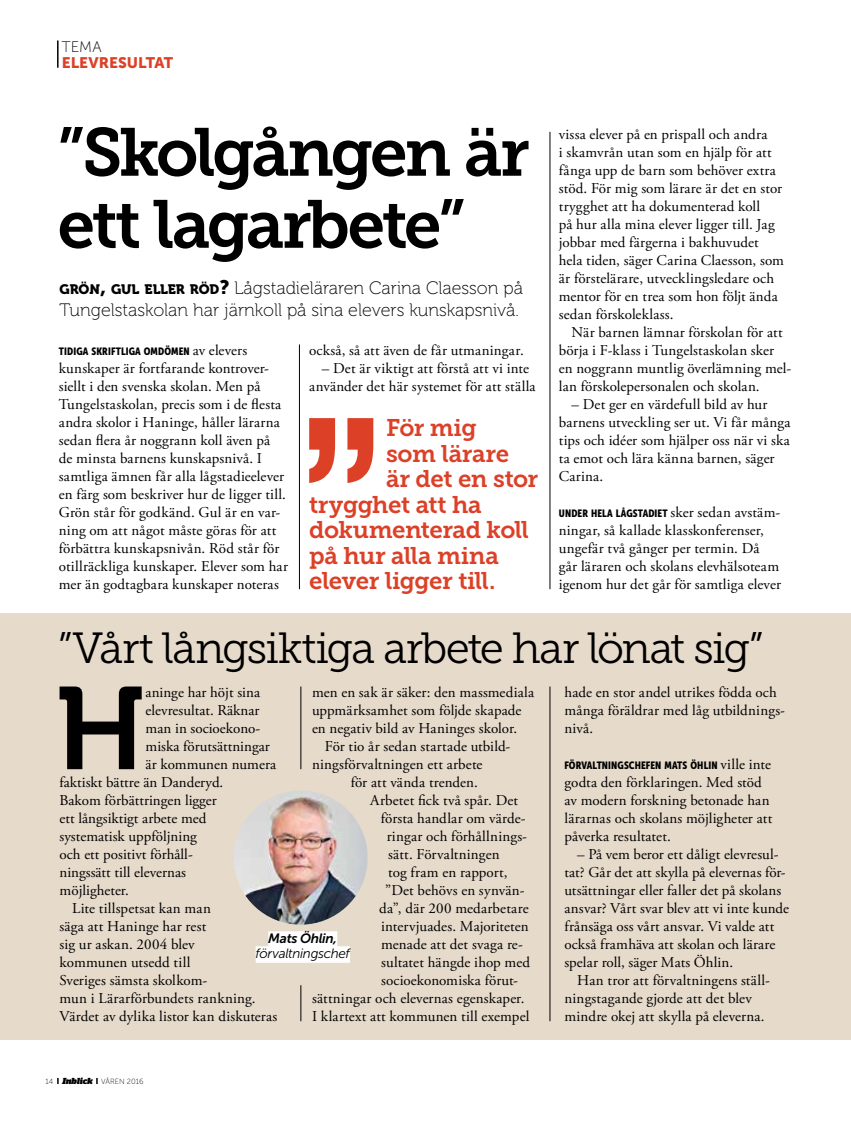
<style>
.page{position:relative;width:851px;height:1127px;background:#fff}
.page>*{position:absolute;margin:0;border:0;box-sizing:border-box;transform-origin:0 0}
.t1{font:116.4px "Museo 700";color:#000}
.t2{font:67.5px/72px "Museo Slab 700";letter-spacing:-.05em;color:#000}
.t3{font:43.5px "Museo Slab 300";letter-spacing:-.045em;color:#000}
.t4{font:24px "Museo Slab 700";letter-spacing:-.02em;color:#dc4128}
.t5{font:18px/21.6px "Museo 100";color:#000}
.t6{font:15.15px "Museo Sans 900";color:#dc4128}
.t7{font:15.15px "Museo Sans 100";color:#000}
.t8{font:15px/18px "Adobe Garamond Pro";letter-spacing:.005em;color:#000}
.t9{font:italic 13.5px "Museo Sans 300";letter-spacing:-.025em;color:#000}
.t10{font:italic 13.5px "Museo Sans 700";letter-spacing:-.025em;color:#000}
.t11{font:10.5px "Museo Sans Cond 900";letter-spacing:.01em;color:#000}
.t12{font:7.5px "Museo Sans 100";color:#000}
.s1{font-family:"Museo 900";font-size:13.65px}
.s2{font-family:"Museo 900";font-size:19.5px}
.s3{font-family:"Adobe Garamond Pro";font-size:15px}
.s4{font-family:"Stag";font-weight:900;font-style:italic;font-size:8.7px}
</style>
<div class="page">
<div style="left:0;top:613px;width:850px;height:426px;background:#e6dacb"></div>
<img style="left:234px;top:791px;width:133px;height:133px">
<div style="left:268px;top:931px;width:69px;height:17px;background:#fff"></div>
<div style="left:255px;top:946px;width:95px;height:17px;background:#fff"></div>
<svg style="left:309px;top:418px;width:64px;height:65px"></svg>
<hr style="left:299px;top:344px;width:1px;height:245px;background:#000">
<hr style="left:300px;top:686px;width:1px;height:83px;background:#000">
<hr style="left:549px;top:686px;width:1px;height:335px;background:#000">
<hr style="left:300px;top:985px;width:1px;height:36px;background:#000">
<hr style="left:549px;top:132px;width:1px;height:457px;background:#000">
<hr style="left:57px;top:40px;width:2px;height:28px;background:#000">
<svg style="left:57px;top:1078px;width:2px;height:6px"></svg>
<svg style="left:96px;top:1078px;width:2px;height:6px"></svg>
<p class="t7" style="left:62px;top:39px;width:41px">TEMA</p>
<p class="t6" style="left:62px;top:54px;width:113px">ELEVRESULTAT</p>
<h2 class="t2" style="left:57px;top:117px;width:473px">”Skolgången är ett lagarbete”</h2>
<p class="t5" style="left:60px;top:278px;width:465px"><span class="s1">GRÖN</span><span class="s2">,</span> <span class="s1">GUL ELLER RÖD</span><span class="s2">?</span> Lågstadieläraren Carina Claesson på<br>Tungelstaskolan har järnkoll på sina elevers kunskapsnivå.</p>
<p class="t11" style="left:59px;top:345px;width:190px">TIDIGA SKRIFTLIGA OMDÖMEN <span class="s3">av elevers</span></p>
<p class="t8" style="left:59px;top:360px;width:231px">kunskaper är fortfarande kontrover&shy;siellt i den svenska skolan. Men på Tungelstaskolan, precis som i de flesta andra skolor i Haninge, håller lärarna sedan flera år noggrann koll även på<br>de minsta barnens kunskapsnivå. I samtliga ämnen får alla lågstadieelever en färg som beskriver hur de ligger till.<br>Grön står för godkänd. Gul är en var&shy;ning om att något måste göras för att förbättra kunskapsnivån. Röd står för otillräckliga kunskaper. Elever som har mer än godtagbara kunskaper noteras</p>
<p class="t8" style="left:309px;top:342px;width:216px">också, så att även de får utmaningar.</p>
<p class="t8" style="left:309px;top:360px;width:228px;text-align:center">– Det är viktigt att förstå att vi inte använder det här systemet för att ställa</p>
<h3 class="t4" style="left:386px;top:414px;width:92px">För mig</h3>
<h3 class="t4" style="left:386px;top:440px;width:125px">som lärare</h3>
<h3 class="t4" style="left:386px;top:465px;width:154px">är det en stor</h3>
<h3 class="t4" style="left:309px;top:491px;width:174px">trygghet att ha</h3>
<h3 class="t4" style="left:309px;top:516px;width:221px">dokumenterad koll</h3>
<h3 class="t4" style="left:309px;top:542px;width:191px">på hur alla mina</h3>
<h3 class="t4" style="left:309px;top:567px;width:188px">elever ligger till.</h3>
<p class="t8" style="left:558px;top:126px;width:227px">vissa elever på en prispall och andra<br>i skamvrån utan som en hjälp för att fånga upp de barn som behöver extra stöd. För mig som lärare är det en stor trygghet att ha dokumenterad koll<br>på hur alla mina elever ligger till. Jag jobbar med färgerna i bakhuvudet hela tiden, säger Carina Claesson, som är förstelärare, utvecklingsledare och mentor för en trea som hon följt ända sedan förskoleklass.</p>
<p class="t8" style="left:558px;top:324px;width:234px;text-indent:13px">När barnen lämnar förskolan för att börja i F-klass i Tungelstaskolan sker en noggrann muntlig överlämning mel&shy;lan förskolepersonalen och skolan.</p>
<p class="t8" style="left:558px;top:396px;width:233px;text-indent:13px">– Det ger en värdefull bild av hur barnens utveckling ser ut. Vi får många tips och idéer som hjälper oss när vi ska ta emot och lära känna barnen, säger<br>Carina.</p>
<p class="t11" style="left:558px;top:507px;width:223px">UNDER HELA LÅGSTADIET <span class="s3">sker sedan avstäm-</span></p>
<p class="t8" style="left:558px;top:522px;width:224px">ningar, så kallade klasskonferenser, ungefär två gånger per termin. Då går läraren och skolans elevhälsoteam igenom hur det går för samtliga elever</p>
<h3 class="t3" style="left:58px;top:624px;width:707px">”Vårt långsiktiga arbete har lönat sig”</h3>
<h1 class="t1" style="left:56px;top:664px;width:91px">H</h1>
<p class="t8" style="left:146px;top:684px;width:116px">aninge har höjt sina</p>
<p class="t8" style="left:312px;top:684px;width:224px">men en sak är säker: den massmediala</p>
<p class="t8" style="left:312px;top:702px;width:211px">uppmärksamhet som följde skapade</p>
<p class="t8" style="left:312px;top:720px;width:207px">en negativ bild av Haninges skolor.</p>
<p class="t8" style="left:325px;top:738px;width:187px">För tio år sedan startade utbild-</p>
<p class="t8" style="left:312px;top:756px;width:172px">ningsförvaltningen ett arbete</p>
<p class="t8" style="left:351px;top:774px;width:129px">för att vända trenden.</p>
<p class="t8" style="left:370px;top:792px;width:149px">Arbetet fick två spår. Det</p>
<p class="t8" style="left:381px;top:810px;width:146px">första handlar om värde-</p>
<p class="t8" style="left:387px;top:828px;width:142px">ringar och förhållnings-</p>
<p class="t8" style="left:388px;top:846px;width:113px">sätt. Förvaltningen</p>
<p class="t8" style="left:388px;top:864px;width:121px">tog fram en rapport,</p>
<p class="t8" style="left:385px;top:882px;width:141px">”Det behövs en synvän-</p>
<p class="t8" style="left:379px;top:900px;width:151px">da”, där 200 medarbetare</p>
<p class="t8" style="left:381px;top:918px;width:149px">intervjuades. Majoriteten</p>
<p class="t8" style="left:381px;top:936px;width:143px">menade att det svaga re-</p>
<p class="t8" style="left:381px;top:954px;width:150px">sultatet hängde ihop med</p>
<p class="t8" style="left:381px;top:972px;width:138px">socioekonomiska förut-</p>
<p class="t8" style="left:312px;top:990px;width:214px">sättningar och elevernas egenskaper.</p>
<p class="t8" style="left:312px;top:1008px;width:219px">I klartext att kommunen till exempel</p>
<p class="t8" style="left:146px;top:702px;width:115px">elevresultat. Räknar</p>
<p class="t8" style="left:146px;top:720px;width:116px">man in socioekono-</p>
<p class="t8" style="left:146px;top:738px;width:126px">miska förutsättningar</p>
<p class="t8" style="left:146px;top:756px;width:132px">är kommunen numera</p>
<p class="t8" style="left:60px;top:774px;width:165px">faktiskt bättre än Danderyd.</p>
<p class="t8" style="left:60px;top:792px;width:159px">Bakom förbättringen ligger</p>
<p class="t8" style="left:60px;top:810px;width:148px">ett långsiktigt arbete med</p>
<p class="t8" style="left:60px;top:828px;width:139px">systematisk uppföljning</p>
<p class="t8" style="left:60px;top:846px;width:135px">och ett positivt förhåll-</p>
<p class="t8" style="left:60px;top:864px;width:128px">ningssätt till elevernas</p>
<p class="t8" style="left:60px;top:882px;width:71px">möjligheter.</p>
<p class="t8" style="left:72px;top:900px;width:140px">Lite tillspetsat kan man</p>
<p class="t8" style="left:60px;top:918px;width:148px">säga att Haninge har rest</p>
<p class="t8" style="left:60px;top:936px;width:137px">sig ur askan. 2004 blev</p>
<p class="t8" style="left:60px;top:954px;width:132px">kommunen utsedd till</p>
<p class="t8" style="left:60px;top:972px;width:149px">Sveriges sämsta skolkom-</p>
<p class="t8" style="left:60px;top:990px;width:198px">mun i Lärarförbundets rankning.</p>
<p class="t8" style="left:60px;top:1008px;width:219px">Värdet av dylika listor kan diskuteras</p>
<p class="t10" style="left:268px;top:931px;width:70px">Mats Öhlin,</p>
<p class="t9" style="left:255px;top:946px;width:96px">förvaltningschef</p>
<p class="t12" style="left:46px;top:1077px;width:99px">14 <span class="s4">Inblick</span> VÅREN 2016</p>
<p class="t8" style="left:564px;top:684px;width:222px">hade en stor andel utrikes födda och många föräldrar med låg utbildnings&shy;nivå.</p>
<p class="t11" style="left:564px;top:759px;width:208px">FÖRVALTNINGSCHEFEN MATS ÖHLIN <span class="s3">ville inte</span></p>
<p class="t8" style="left:564px;top:774px;width:209px">godta den förklaringen. Med stöd av modern forskning betonade han lärarnas och skolans möjligheter att påverka resultatet.</p>
<p class="t8" style="left:564px;top:846px;width:226px;text-indent:13px">– På vem beror ett dåligt elevresul&shy;tat? Går det att skylla på elevernas för&shy;utsättningar eller faller det på skolans ansvar? Vårt svar blev att vi inte kunde frånsäga oss vårt ansvar. Vi valde att också framhäva att skolan och lärare spelar roll, säger Mats Öhlin.</p>
<p class="t8" style="left:564px;top:972px;width:207px;text-indent:13px">Han tror att förvaltningens ställ&shy;ningstagande gjorde att det blev mindre okej att skylla på eleverna.</p>
</div>
